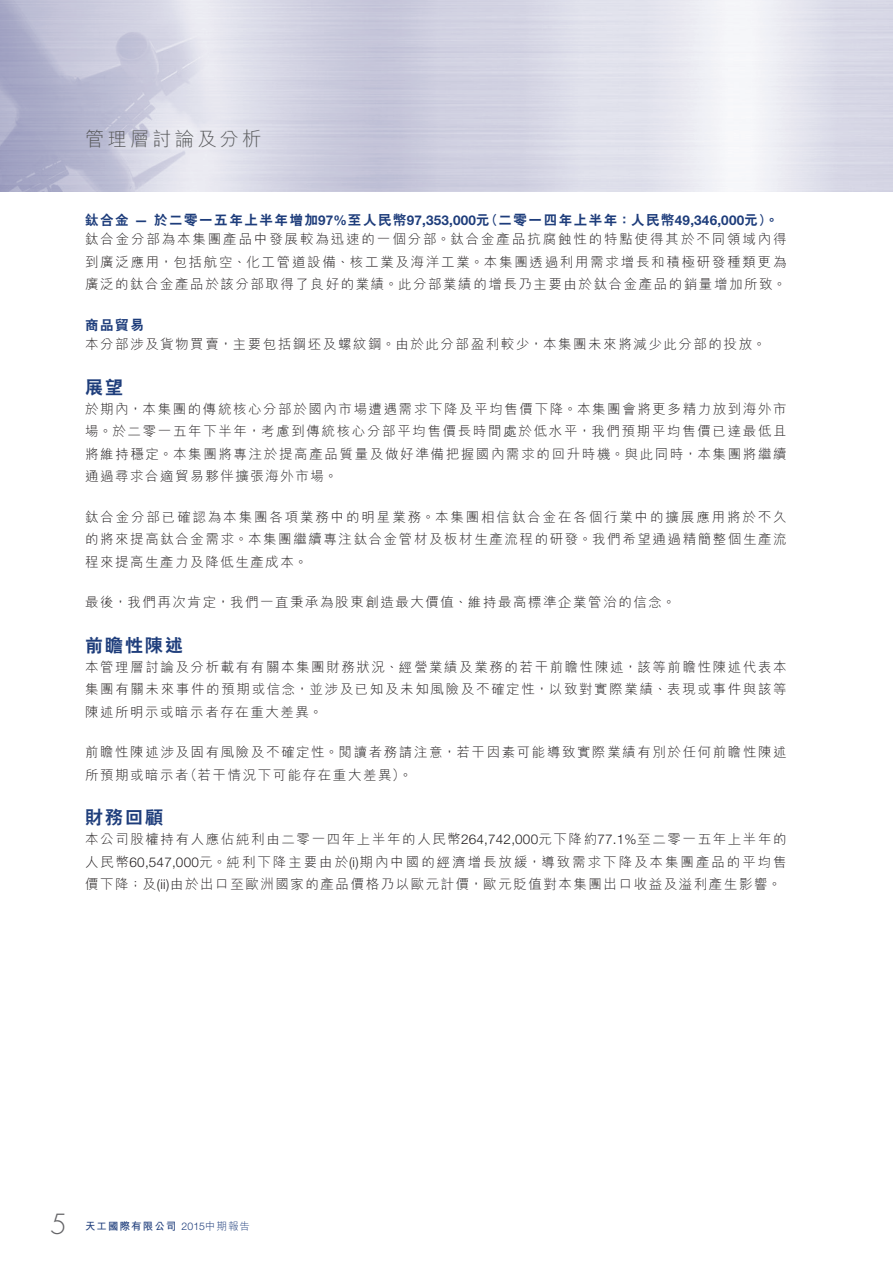
<style>
.page{position:relative;width:893px;height:1263px;background:#fff}
.page>*{position:absolute;margin:0;border:0;box-sizing:border-box;transform-origin:0 0}
.t1{font:300 27px "Futura Std";color:#636366}
.t2{font:300 19.5px "M Hei HK";letter-spacing:.15em;color:#57585a}
._03_H1{font:800 18px "C Hei 2 HK";letter-spacing:.115em;color:#1e3d7b}
._11_P0{font:300 13.5px/22.5px "M Hei HK";letter-spacing:.115em;color:#231f20;text-align:justify}
._04___H2{font:800 13.5px "C Hei 2 HK";letter-spacing:.115em;color:#1e3d7b}
.t3{font:300 10.5px "Helvetica Neue LT Std";color:#1e3d7b}
.t4{font:700 10.5px "M Hei HK";letter-spacing:.1em;color:#1e3d7b}
.s1{font-family:"Helvetica Neue LT Std";font-weight:700}
.s2{font-family:"Helvetica Neue LT Std"}
.s3{font-family:"M Hei HK"}
</style>
<div class="page">
<h2 class="t2" style="left:85px;top:125px;width:178px">管理層討論及分析</h2>
<p class="_04___H2" style="left:85px;top:211px;width:406px">鈦合金 <span class="s1">—</span> 於二零一五年上半年增加<span class="s1">97%</span>至人民幣<span class="s1">97,353,000</span>元</p>
<p class="_11_P0" style="left:85px;top:227px;width:703px">鈦合金分部為本集團產品中發展較為迅速的一個分部。鈦合金產品抗腐蝕性的特點使得其於不同領域內得到廣泛應用，包括航空、化工管道設備、核工業及海洋工業。本集團透過利用需求增長和積極研發種類更為廣泛的鈦合金產品於該分部取得了良好的業績。此分部業績的增長乃主要由於鈦合金產品的銷量增加所致。</p>
<p class="_04___H2" style="left:85px;top:316px;width:60px">商品貿易</p>
<p class="_11_P0" style="left:85px;top:332px;width:682px">本分部涉及貨物買賣，主要包括鋼坯及螺紋鋼。由於此分部盈利較少，本集團未來將減少此分部的投放。</p>
<p class="_03_H1" style="left:85px;top:375px;width:40px">展望</p>
<p class="_11_P0" style="left:85px;top:397px;width:703px">於期內，本集團的傳統核心分部於國內市場遭遇需求下降及平均售價下降。本集團會將更多精力放到海外市場。於二零一五年下半年，考慮到傳統核心分部平均售價長時間處於低水平，我們預期平均售價已達最低且將維持穩定。本集團將專注於提高產品質量及做好準備把握國內需求的回升時機。與此同時，本集團將繼續通過尋求合適貿易夥伴擴張海外市場。</p>
<p class="_11_P0" style="left:85px;top:505px;width:703px">鈦合金分部已確認為本集團各項業務中的明星業務。本集團相信鈦合金在各個行業中的擴展應用將於不久的將來提高鈦合金需求。本集團繼續專注鈦合金管材及板材生產流程的研發。我們希望通過精簡整個生產流程來提高生產力及降低生產成本。</p>
<p class="_11_P0" style="left:85px;top:590px;width:592px">最後，我們再次肯定，我們一直秉承為股東創造最大價值、維持最高標準企業管治的信念。</p>
<p class="_03_H1" style="left:85px;top:633px;width:100px">前瞻性陳述</p>
<p class="_11_P0" style="left:85px;top:655px;width:703px">本管理層討論及分析載有有關本集團財務狀況、經營業績及業務的若干前瞻性陳述，該等前瞻性陳述代表本集團有關未來事件的預期或信念，並涉及已知及未知風險及不確定性，以致對實際業績、表現或事件與該等陳述所明示或暗示者存在重大差異。</p>
<p class="_11_P0" style="left:184px;top:740px;width:604px;text-indent:-99px">前瞻性陳述涉及固有風險及不確定性。閱讀者務請注意，若干因素可能導致實際業績有別於任何前瞻性陳述（若干情況下可能存在重大差異。(</p>
<p class="_04___H2" style="left:485px;top:211px;width:295px">（二零一四年上半年：人民幣<span class="s1">49,346,000</span>元。(</p>
<p class="_11_P0" style="left:85px;top:763px;width:105px">所預期或暗示者</p>
<p class="_03_H1" style="left:85px;top:805px;width:80px">財務回顧</p>
<p class="_11_P0" style="left:85px;top:827px;width:703px">本公司股權持有人應佔純利由二零一四年上半年的人民幣<span class="s2">264,742,000</span>元下降約<span class="s2">77.1%</span>至二零一五年上半年的人民幣<span class="s2">60,547,000</span>元。純利下降主要由於 <span class="s2">)i(</span> 期內中國的經濟增長放緩，導致需求下降及本集團產品的平均售價下降；及 <span class="s2">)i i(</span> 由於出口至歐洲國家的產品價格乃以歐元計價，歐元貶值對本集團出口收益及溢利產生影響。</p>
<p class="t1" style="left:50px;top:1208px;width:18px">5</p>
<p class="t3" style="left:182px;top:1220px;width:70px">2015<span class="s3">中期報告</span></p>
<p class="t4" style="left:85px;top:1218px;width:93px">天工國際有限公司</p>
</div>
